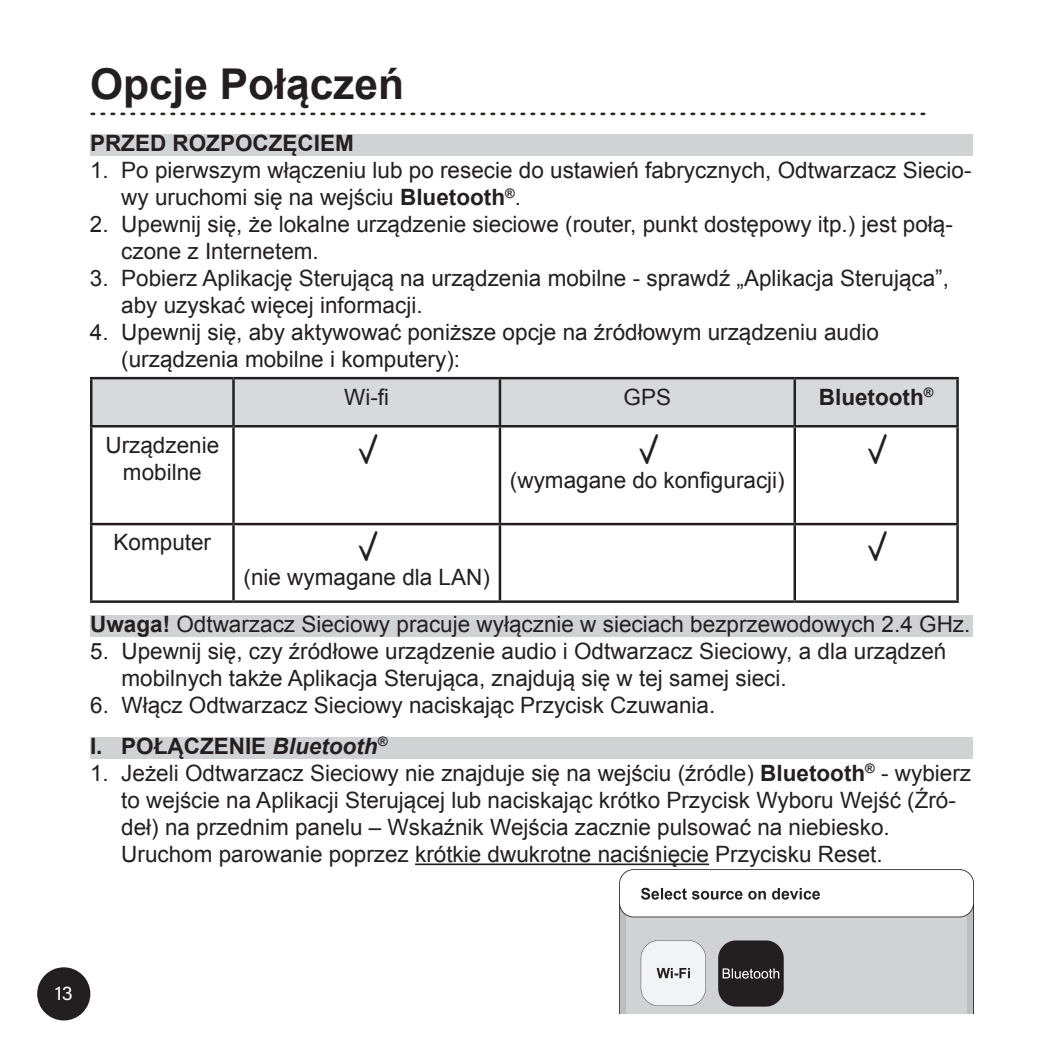
<style>
.page{position:relative;width:1063px;height:1063px;background:#fff}
.page>*{position:absolute;margin:0;border:0;box-sizing:border-box;transform-origin:0 0}
.t1{font:700 42.5px "Arial";color:#231f20}
.t2{font:700 32.5px "Marydale";color:#231f20}
.t3{font:22.5px/27px "Arial";color:#231f20}
.t4{font:700 22.5px "Arial";color:#231f20}
.t5{font:20px "Acumin Pro";color:#fff}
.s1{font-weight:700}
.s2{font-weight:700;font-style:italic}
</style>
<div class="page">
<div style="left:38px;top:969px;width:51px;height:50px;background:#231f20;border-radius:50%"></div>
<div style="left:37px;top:967px;width:53px;height:53px;border:2px solid #231f20;border-radius:50%"></div>
<div style="left:90px;top:135px;width:883px;height:21px;background:#d1d2d4"></div>
<svg style="left:90px;top:113px;width:835px;height:2px"></svg>
<div style="left:92px;top:379px;width:864px;height:46px;background:#d8d9db"></div>
<hr style="left:90px;top:377px;width:144px;height:2px;background:#231f20">
<hr style="left:90px;top:379px;width:2px;height:46px;background:#231f20">
<hr style="left:234px;top:377px;width:266px;height:2px;background:#231f20">
<hr style="left:232px;top:379px;width:3px;height:46px;background:#231f20">
<hr style="left:500px;top:377px;width:295px;height:2px;background:#231f20">
<hr style="left:499px;top:379px;width:2px;height:46px;background:#231f20">
<hr style="left:795px;top:377px;width:164px;height:2px;background:#231f20">
<hr style="left:794px;top:379px;width:2px;height:46px;background:#231f20">
<hr style="left:956px;top:379px;width:3px;height:46px;background:#231f20">
<hr style="left:90px;top:425px;width:144px;height:3px;background:#231f20">
<hr style="left:90px;top:428px;width:2px;height:95px;background:#231f20">
<hr style="left:234px;top:425px;width:266px;height:3px;background:#231f20">
<hr style="left:232px;top:428px;width:3px;height:95px;background:#231f20">
<hr style="left:500px;top:425px;width:295px;height:3px;background:#231f20">
<hr style="left:499px;top:428px;width:2px;height:95px;background:#231f20">
<hr style="left:795px;top:425px;width:164px;height:3px;background:#231f20">
<hr style="left:794px;top:428px;width:2px;height:95px;background:#231f20">
<hr style="left:956px;top:428px;width:3px;height:95px;background:#231f20">
<hr style="left:90px;top:523px;width:144px;height:2px;background:#231f20">
<hr style="left:90px;top:525px;width:2px;height:75px;background:#231f20">
<hr style="left:234px;top:523px;width:266px;height:2px;background:#231f20">
<hr style="left:232px;top:525px;width:3px;height:75px;background:#231f20">
<hr style="left:500px;top:523px;width:295px;height:2px;background:#231f20">
<hr style="left:499px;top:525px;width:2px;height:75px;background:#231f20">
<hr style="left:795px;top:523px;width:164px;height:2px;background:#231f20">
<hr style="left:794px;top:525px;width:2px;height:75px;background:#231f20">
<hr style="left:956px;top:525px;width:3px;height:75px;background:#231f20">
<hr style="left:90px;top:600px;width:144px;height:3px;background:#231f20">
<hr style="left:234px;top:600px;width:266px;height:3px;background:#231f20">
<hr style="left:500px;top:600px;width:295px;height:3px;background:#231f20">
<hr style="left:795px;top:600px;width:164px;height:3px;background:#231f20">
<div style="left:90px;top:616px;width:883px;height:21px;background:#d1d2d4"></div>
<div style="left:90px;top:738px;width:883px;height:21px;background:#d1d2d4"></div>
<hr style="left:415px;top:863px;width:294px;height:2px;background:#231f20">
<img style="left:619px;top:870px;width:354px;height:143px">
<h1 class="t1" style="left:90px;top:56px;width:316px">Opcje Połączeń</h1>
<p class="t4" style="left:90px;top:128px;width:265px">PRZED ROZPOCZĘCIEM</p>
<p class="t3" style="left:121px;top:157px;width:852px;text-indent:-31px">1. Po pierwszym włączeniu lub po resecie do ustawień fabrycznych, Odtwarzacz Siecio&shy;wy uruchomi się na wejściu <span class="s1">Bluetooth</span><sup>®</sup>.</p>
<p class="t3" style="left:121px;top:211px;width:833px;text-indent:-31px">2. Upewnij się, że lokalne urządzenie sieciowe (router, punkt dostępowy itp.) jest połą&shy;czone z Internetem.</p>
<p class="t3" style="left:121px;top:265px;width:829px;text-indent:-31px">3. Pobierz Aplikację Sterującą na urządzenia mobilne - sprawdź „Aplikacja Sterująca”, aby uzyskać więcej informacji.</p>
<p class="t3" style="left:121px;top:319px;width:759px;text-indent:-31px">4. Upewnij się, aby aktywować poniższe opcje na źródłowym urządzeniu audio (urządzenia mobilne i komputery):</p>
<p class="t3" style="left:344px;top:383px;width:46px">Wi-fi</p>
<p class="t3" style="left:624px;top:383px;width:49px">GPS</p>
<p class="t4" style="left:819px;top:382px;width:116px">Bluetooth<sup>®</sup></p>
<p class="t3" style="left:105px;top:431px;width:115px;text-align:center">Urządzenie mobilne</p>
<h2 class="t2" style="left:358px;top:430px;width:20px">√</h2>
<h2 class="t2" style="left:638px;top:430px;width:20px">√</h2>
<p class="t3" style="left:510px;top:466px;width:276px">(wymagane do konfiguracji)</p>
<p class="t3" style="left:114px;top:529px;width:99px">Komputer</p>
<h2 class="t2" style="left:358px;top:528px;width:20px">√</h2>
<p class="t3" style="left:244px;top:564px;width:248px">(nie wymagane dla LAN)</p>
<h2 class="t2" style="left:867px;top:430px;width:20px">√</h2>
<h2 class="t2" style="left:867px;top:528px;width:20px">√</h2>
<p class="t3" style="left:90px;top:611px;width:882px"><span class="s1">Uwaga!</span> Odtwarzacz Sieciowy pracuje wyłącznie w sieciach bezprzewodowych 2.4 GHz.</p>
<p class="t3" style="left:121px;top:638px;width:826px;text-indent:-31px">5. Upewnij się, czy źródłowe urządzenie audio i Odtwarzacz Sieciowy, a dla urządzeń mobilnych także Aplikacja Sterująca, znajdują się w tej samej sieci.</p>
<p class="t3" style="left:90px;top:685px;width:627px;line-height:40.8px">6. Włącz Odtwarzacz Sieciowy naciskając Przycisk Czuwania.<br><span class="s1">I. POŁĄCZENIE</span> <span class="s2">Bluetooth</span><sup>®</sup></p>
<p class="t3" style="left:121px;top:760px;width:851px;text-indent:-31px">1. Jeżeli Odtwarzacz Sieciowy nie znajduje się na wejściu (źródle) <span class="s1">Bluetooth</span><sup>®</sup> - wybierz to wejście na Aplikacji Sterującej lub naciskając krótko Przycisk Wyboru Wejść (Źró&shy;deł) na przednim panelu – Wskaźnik Wejścia zacznie pulsować na niebiesko.<br>Uruchom parowanie poprzez krótkie dwukrotne naciśnięcie Przycisku Reset.</p>
<p class="t5" style="left:55px;top:979px;width:20px">13</p>
</div>
